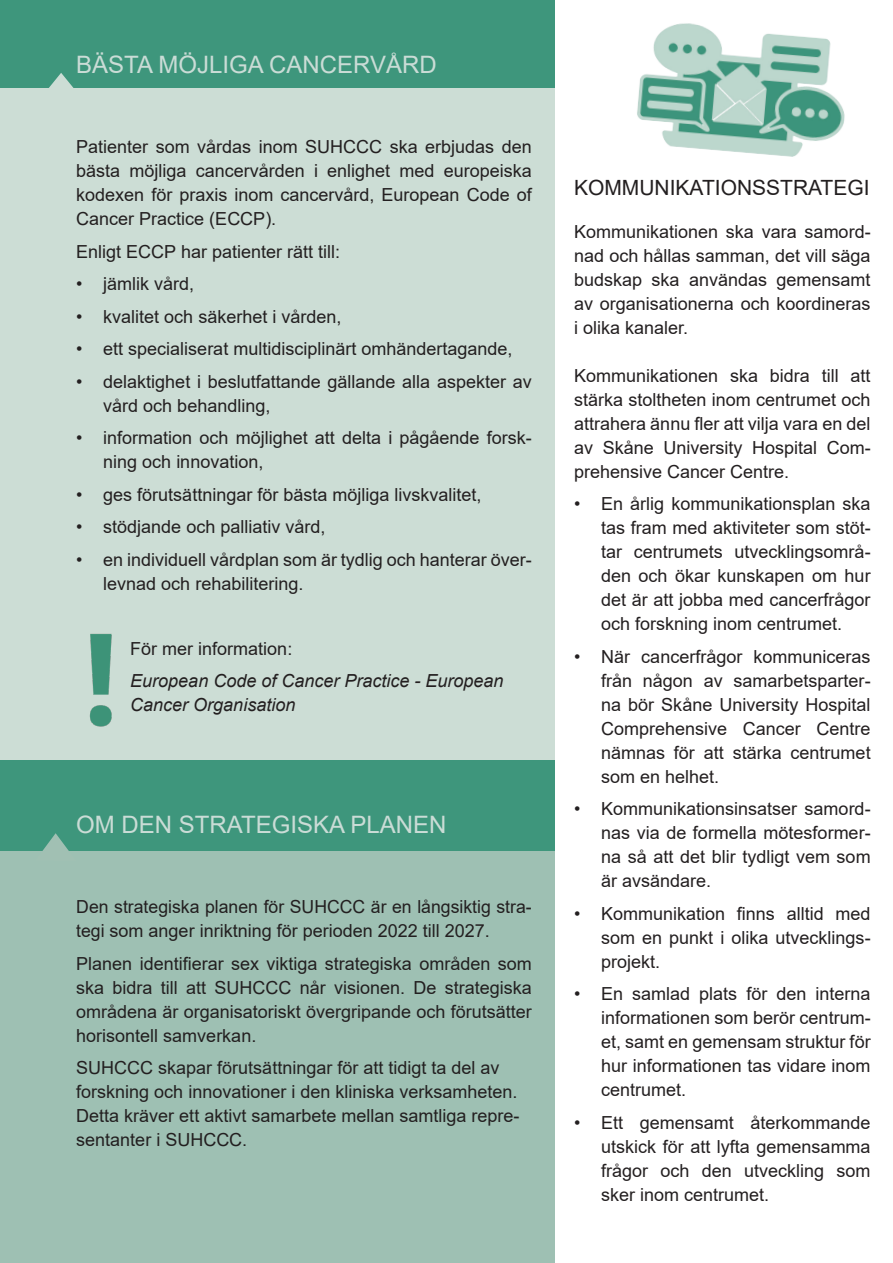
<style>
.page{position:relative;width:893px;height:1263px;background:#fff}
.page>*{position:absolute;margin:0;border:0;box-sizing:border-box;transform-origin:0 0}
.t1{font:24px "Arial";color:#cadcd6}
.t2{font:21px "Arial";color:#231f20}
.t3{font:18px/24px "Arial";color:#231f20;text-align:justify}
.t4{font:italic 18px/24px "Arial";color:#231f20}
</style>
<div class="page">
<div style="left:0;top:846px;width:555px;height:417px;background:#9ec0b3"></div>
<div style="left:0;top:0;width:555px;height:774px;background:#ccddd5"></div>
<div style="left:0;top:0;width:555px;height:88px;background:#3e967c"></div>
<svg style="left:49px;top:73px;width:25px;height:15px"></svg>
<div style="left:0;top:760px;width:555px;height:90px;background:#3e967c"></div>
<svg style="left:35px;top:833px;width:41px;height:18px"></svg>
<img style="left:637px;top:23px;width:208px;height:134px">
<img style="left:89px;top:633px;width:23px;height:94px">
<p class="t1" style="left:76px;top:48px;width:362px">BÄSTA MÖJLIGA CANCERVÅRD</p>
<p class="t3" style="left:76px;top:135px;width:457px">Patienter som vårdas inom SUHCCC ska erbjudas den bästa möjliga cancervården i enlighet med europeiska kodexen för praxis inom cancervård, European Code of Cancer Practice (ECCP).</p>
<p class="t3" style="left:76px;top:239px;width:265px">Enligt ECCP har patienter rätt till:</p>
<p class="t3" style="left:76px;top:272px;width:120px">• jämlik vård,</p>
<p class="t3" style="left:76px;top:304px;width:267px">• kvalitet och säkerhet i vården,</p>
<p class="t3" style="left:76px;top:337px;width:438px">• ett specialiserat multidisciplinärt omhändertagande,</p>
<p class="t3" style="left:103px;top:369px;width:430px;text-indent:-27px">• delaktighet i beslutfattande gällande alla aspekter av vård och behandling,</p>
<p class="t3" style="left:103px;top:426px;width:430px;text-indent:-27px">• information och möjlighet att delta i pågående forsk&shy;ning och innovation,</p>
<p class="t3" style="left:76px;top:482px;width:407px">• ges förutsättningar för bästa möjliga livskvalitet,</p>
<p class="t3" style="left:76px;top:515px;width:251px">• stödjande och palliativ vård,</p>
<p class="t3" style="left:103px;top:547px;width:430px;text-indent:-27px">• en individuell vårdplan som är tydlig och hanterar över&shy;levnad och rehabilitering.</p>
<p class="t3" style="left:130px;top:636px;width:164px">För mer information:</p>
<p class="t4" style="left:130px;top:669px;width:375px">European Code of Cancer Practice - European<br>Cancer Organisation</p>
<p class="t1" style="left:76px;top:808px;width:372px">OM DEN STRATEGISKA PLANEN</p>
<p class="t3" style="left:76px;top:895px;width:457px">Den strategiska planen för SUHCCC är en långsiktig stra&shy;tegi som anger inriktning för perioden 2022 till 2027.</p>
<p class="t3" style="left:76px;top:951px;width:457px">Planen identifierar sex viktiga strategiska områden som ska bidra till att SUHCCC når visionen. De strategiska områdena är organisatoriskt övergripande och förutsätter horisontell samverkan.</p>
<p class="t3" style="left:76px;top:1056px;width:445px;text-align:left">SUHCCC skapar förutsättningar för att tidigt ta del av forskning och innovationer i den kliniska verksamheten.<br>Detta kräver ett aktivt samarbete mellan samtliga repre&shy;sentanter i SUHCCC.</p>
<p class="t2" style="left:574px;top:173px;width:297px">KOMMUNIKATIONSSTRATEGI</p>
<p class="t3" style="left:574px;top:219px;width:298px">Kommunikationen ska vara samord&shy;nad och hållas samman, det vill säga budskap ska användas gemensamt av organisationerna och koordineras i olika kanaler.</p>
<p class="t3" style="left:574px;top:363px;width:298px">Kommunikationen ska bidra till att stärka stoltheten inom centrumet och attrahera ännu fler att vilja vara en del av Skåne University Hospital Com&shy;prehensive Cancer Centre.</p>
<p class="t3" style="left:601px;top:492px;width:271px;text-indent:-27px">• En årlig kommunikationsplan ska tas fram med aktiviteter som stöt&shy;tar centrumets utvecklingsområ&shy;den och ökar kunskapen om hur det är att jobba med cancerfrågor och forskning inom centrumet.</p>
<p class="t3" style="left:601px;top:644px;width:271px;text-indent:-27px">• När cancerfrågor kommuniceras från någon av samarbetsparter&shy;na bör Skåne University Hospital Comprehensive Cancer Centre nämnas för att stärka centrumet som en helhet.</p>
<p class="t3" style="left:601px;top:797px;width:271px;text-indent:-27px">• Kommunikationsinsatser samord&shy;nas via de formella mötesformer&shy;na så att det blir tydligt vem som är avsändare.</p>
<p class="t3" style="left:601px;top:901px;width:271px;text-indent:-27px">• Kommunikation finns alltid med som en punkt i olika utvecklings&shy;projekt.</p>
<p class="t3" style="left:601px;top:982px;width:271px;text-indent:-27px">• En samlad plats för den interna informationen som berör centrum&shy;et, samt en gemensam struktur för hur informationen tas vidare inom centrumet.</p>
<p class="t3" style="left:601px;top:1110px;width:271px;text-indent:-27px">• Ett gemensamt återkommande utskick för att lyfta gemensamma frågor och den utveckling som sker inom centrumet.</p>
</div>
